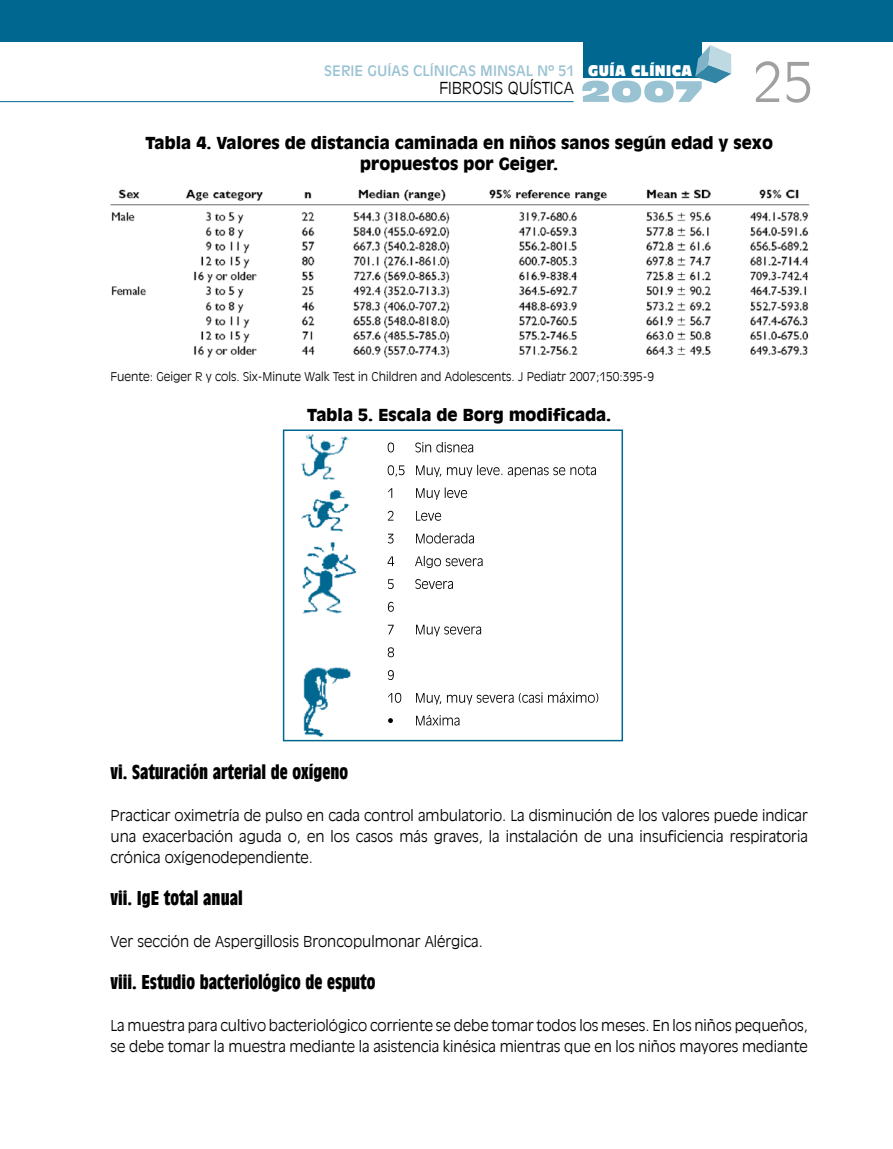
<style>
.page{position:relative;width:893px;height:1149px;background:#fff}
.page>*{position:absolute;margin:0;border:0;box-sizing:border-box;transform-origin:0 0}
.t1{font:300 54px "Antique Olive LT";color:#9ea0a1}
.t2{font:700 condensed 19.5px "Antique Olive LT";color:#000}
.t3{font:900 16.5px/21px "Antique Olive LT";color:#000;text-align:center}
.t4{font:300 16.5px "Antique Olive LT";color:#000}
.t5{font:300 15px/21px "Antique Olive LT";color:#000;text-align:justify}
.t6{font:14.4px "Antique Olive LT";color:#99c2d3}
.t7{font:300 12px "Antique Olive LT";color:#000}
.s1{font-family:"Antique Olive LT Nord";font-size:15px;color:#fff}
</style>
<div class="page">
<div style="left:583px;top:4px;width:119px;height:74px;background:#006790"></div>
<div style="left:0;top:0;width:893px;height:42px;background:#006790"></div>
<hr style="left:0;top:101px;width:574px;height:1px;background:#006790">
<svg style="left:582px;top:45px;width:149px;height:57px"></svg>
<img style="left:111px;top:189px;width:699px;height:169px">
<img style="left:301px;top:433px;width:56px;height:303px">
<div style="left:283px;top:429px;width:340px;height:312px;border:2px solid #006790"></div>
<svg style="left:388px;top:442px;width:85px;height:10px"></svg>
<svg style="left:388px;top:464px;width:208px;height:13px"></svg>
<svg style="left:388px;top:487px;width:79px;height:12px"></svg>
<svg style="left:388px;top:510px;width:53px;height:10px"></svg>
<svg style="left:388px;top:533px;width:86px;height:10px"></svg>
<svg style="left:388px;top:555px;width:95px;height:13px"></svg>
<svg style="left:388px;top:579px;width:65px;height:10px"></svg>
<svg style="left:388px;top:601px;width:6px;height:10px"></svg>
<svg style="left:388px;top:624px;width:93px;height:12px"></svg>
<svg style="left:388px;top:647px;width:6px;height:10px"></svg>
<svg style="left:388px;top:670px;width:6px;height:9px"></svg>
<svg style="left:388px;top:692px;width:210px;height:12px"></svg>
<svg style="left:388px;top:715px;width:71px;height:10px"></svg>
<p class="t6" style="left:324px;top:62px;width:369px">SERIE GUÍAS CLÍNICAS MINSAL Nº 51 <span class="s1">GUÍA CLÍNICA</span></p>
<h1 class="t1" style="left:753px;top:50px;width:62px">25</h1>
<p class="t3" style="left:145px;top:132px;width:629px">Tabla 4. Valores de distancia caminada en niños sanos según edad y sexo propuestos por Geiger.</p>
<p class="t4" style="left:439px;top:78px;width:136px">FIBROSIS QUÍSTICA</p>
<p class="t7" style="left:111px;top:369px;width:545px">Fuente: Geiger R y cols. Six-Minute Walk Test in Children and Adolescents. J Pediatr 2007;150:395-9</p>
<p class="t3" style="left:307px;top:404px;width:305px">Tabla 5. Escala de Borg modificada.</p>
<h2 class="t2" style="left:111px;top:761px;width:239px">vi. Saturación arterial de oxígeno</h2>
<p class="t5" style="left:111px;top:805px;width:699px">Practicar oximetría de pulso en cada control ambulatorio. La disminución de los valores puede indicar una exacerbación aguda o, en los casos más graves, la instalación de una insuficiencia respiratoria crónica oxígenodependiente.</p>
<h2 class="t2" style="left:111px;top:887px;width:134px">vii. IgE total anual</h2>
<p class="t5" style="left:111px;top:931px;width:374px">Ver sección de Aspergillosis Broncopulmonar Alérgica.</p>
<h2 class="t2" style="left:111px;top:971px;width:266px">viii. Estudio bacteriológico de esputo</h2>
<p class="t5" style="left:111px;top:1015px;width:699px">La muestra para cultivo bacteriológico corriente se debe tomar todos los meses. En los niños pequeños, se debe tomar la muestra mediante la asistencia kinésica mientras que en los niños mayores mediante</p>
</div>
